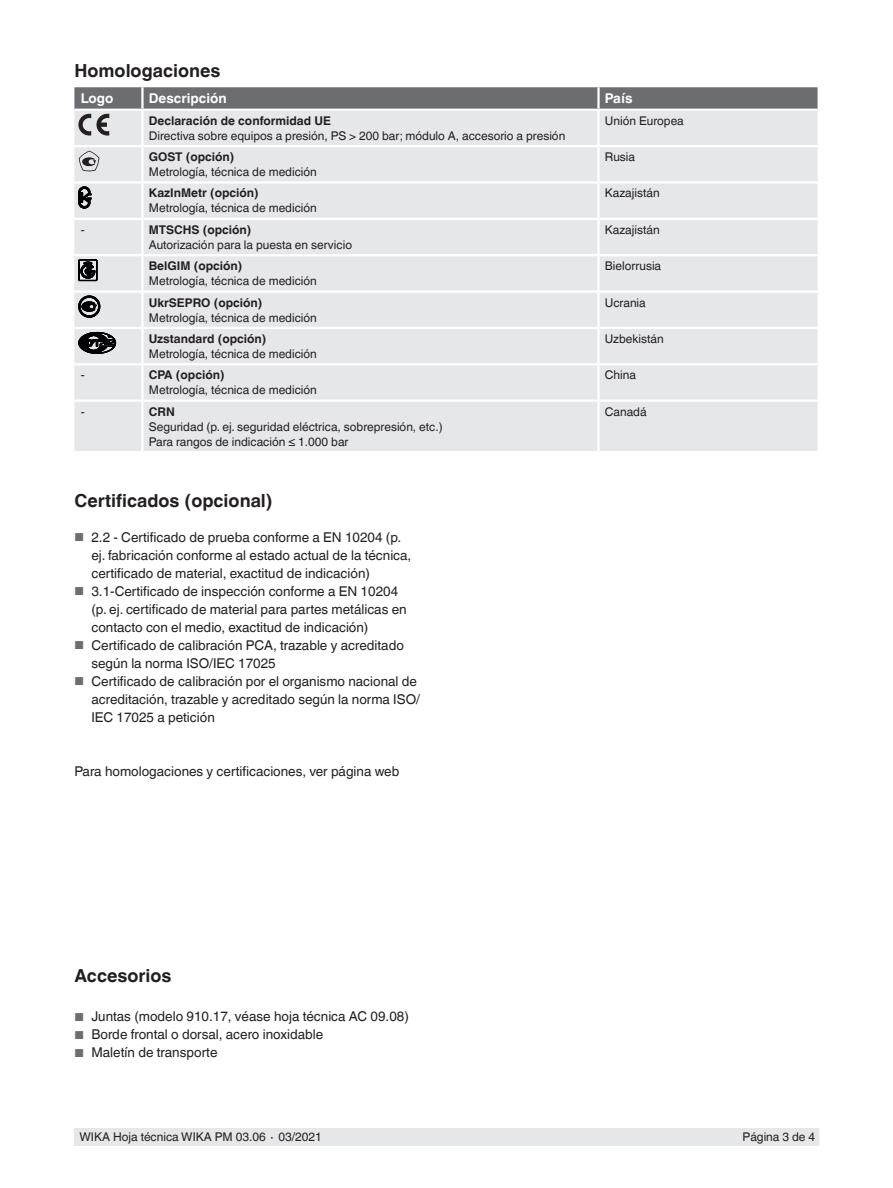
<style>
.page{position:relative;width:893px;height:1188px;background:#fff}
.page>*{position:absolute;margin:0;border:0;box-sizing:border-box;transform-origin:0 0}
.t1{font:700 18px "Helvetica World";color:#231f20}
.t2{font:13.5px/18px "Helvetica World";color:#231f20}
.t3{font:700 13.5px "Helvetica World";color:#fff}
.t4{font:12px/15px "Helvetica World";color:#231f20}
.t5{font:700 12px "Helvetica World";color:#231f20}
.s1{font-size:11.55px;color:#6c6d70}
</style>
<div class="page">
<div style="left:75px;top:1128px;width:744px;height:17px;background:#e6e7e9"></div>
<div style="left:74px;top:135px;width:744px;height:316px;background:#e6e7e9"></div>
<hr style="left:142px;top:145px;width:456px;height:2px;background:#fff">
<hr style="left:142px;top:181px;width:456px;height:3px;background:#fff">
<hr style="left:142px;top:363px;width:456px;height:2px;background:#fff">
<hr style="left:142px;top:400px;width:456px;height:2px;background:#fff">
<hr style="left:141px;top:184px;width:3px;height:34px;background:#fff">
<hr style="left:597px;top:184px;width:3px;height:34px;background:#fff">
<hr style="left:141px;top:256px;width:3px;height:34px;background:#fff">
<hr style="left:597px;top:256px;width:3px;height:34px;background:#fff">
<hr style="left:141px;top:365px;width:3px;height:35px;background:#fff">
<hr style="left:597px;top:365px;width:3px;height:35px;background:#fff">
<hr style="left:142px;top:290px;width:456px;height:3px;background:#fff">
<hr style="left:141px;top:293px;width:3px;height:34px;background:#fff">
<hr style="left:598px;top:290px;width:220px;height:3px;background:#fff">
<hr style="left:597px;top:293px;width:3px;height:34px;background:#fff">
<hr style="left:74px;top:290px;width:68px;height:3px;background:#fff">
<hr style="left:74px;top:254px;width:68px;height:2px;background:#fff">
<hr style="left:142px;top:254px;width:456px;height:2px;background:#fff">
<hr style="left:598px;top:254px;width:220px;height:2px;background:#fff">
<hr style="left:74px;top:327px;width:68px;height:2px;background:#fff">
<hr style="left:142px;top:327px;width:456px;height:2px;background:#fff">
<hr style="left:598px;top:327px;width:220px;height:2px;background:#fff">
<hr style="left:74px;top:218px;width:68px;height:2px;background:#fff">
<hr style="left:142px;top:218px;width:456px;height:2px;background:#fff">
<hr style="left:141px;top:220px;width:3px;height:34px;background:#fff">
<hr style="left:598px;top:218px;width:220px;height:2px;background:#fff">
<hr style="left:597px;top:220px;width:3px;height:34px;background:#fff">
<hr style="left:141px;top:329px;width:3px;height:34px;background:#fff">
<hr style="left:597px;top:329px;width:3px;height:34px;background:#fff">
<hr style="left:74px;top:181px;width:68px;height:3px;background:#fff">
<hr style="left:74px;top:363px;width:68px;height:2px;background:#fff">
<hr style="left:598px;top:181px;width:220px;height:3px;background:#fff">
<hr style="left:598px;top:363px;width:220px;height:2px;background:#fff">
<hr style="left:598px;top:145px;width:220px;height:2px;background:#fff">
<hr style="left:598px;top:400px;width:220px;height:2px;background:#fff">
<hr style="left:74px;top:145px;width:68px;height:2px;background:#fff">
<hr style="left:74px;top:400px;width:68px;height:2px;background:#fff">
<hr style="left:597px;top:111px;width:3px;height:34px;background:#fff">
<hr style="left:141px;top:111px;width:3px;height:34px;background:#fff">
<hr style="left:597px;top:147px;width:3px;height:34px;background:#fff">
<hr style="left:597px;top:402px;width:3px;height:49px;background:#fff">
<hr style="left:141px;top:147px;width:3px;height:34px;background:#fff">
<hr style="left:141px;top:402px;width:3px;height:49px;background:#fff">
<svg style="left:74px;top:87px;width:744px;height:48px;background:#afb0b2"></svg>
<svg style="left:79px;top:151px;width:20px;height:21px"></svg>
<svg style="left:79px;top:187px;width:12px;height:21px"></svg>
<svg style="left:79px;top:260px;width:18px;height:21px"></svg>
<svg style="left:79px;top:296px;width:21px;height:21px"></svg>
<svg style="left:79px;top:332px;width:37px;height:22px"></svg>
<h1 class="t1" style="left:74px;top:60px;width:148px">Homologaciones</h1>
<p class="t3" style="left:81px;top:91px;width:34px">Logo</p>
<p class="t3" style="left:149px;top:91px;width:79px">Descripción</p>
<p class="t3" style="left:605px;top:91px;width:29px">País</p>
<p class="t5" style="left:149px;top:114px;width:184px">Declaración de conformidad UE</p>
<p class="t4" style="left:149px;top:128px;width:418px">Directiva sobre equipos a presión, PS &gt; 200 bar; módulo A, accesorio a presión</p>
<p class="t4" style="left:605px;top:113px;width:81px">Unión Europea</p>
<p class="t5" style="left:149px;top:150px;width:87px">GOST (opción)</p>
<p class="t4" style="left:149px;top:164px;width:170px">Metrología, técnica de medición</p>
<p class="t4" style="left:605px;top:149px;width:32px">Rusia</p>
<p class="t5" style="left:149px;top:186px;width:111px">KazInMetr (opción)</p>
<p class="t4" style="left:149px;top:201px;width:170px">Metrología, técnica de medición</p>
<p class="t4" style="left:605px;top:186px;width:56px">Kazajistán</p>
<p class="t4" style="left:81px;top:222px;width:5px">-</p>
<p class="t5" style="left:149px;top:223px;width:104px">MTSCHS (opción)</p>
<p class="t4" style="left:149px;top:237px;width:205px">Autorización para la puesta en servicio</p>
<p class="t4" style="left:605px;top:222px;width:56px">Kazajistán</p>
<p class="t5" style="left:149px;top:259px;width:95px">BelGIM (opción)</p>
<p class="t4" style="left:149px;top:274px;width:170px">Metrología, técnica de medición</p>
<p class="t4" style="left:605px;top:259px;width:58px">Bielorrusia</p>
<p class="t5" style="left:149px;top:295px;width:115px">UkrSEPRO (opción)</p>
<p class="t4" style="left:149px;top:310px;width:170px">Metrología, técnica de medición</p>
<p class="t4" style="left:605px;top:295px;width:42px">Ucrania</p>
<p class="t5" style="left:149px;top:332px;width:119px">Uzstandard (opción)</p>
<p class="t4" style="left:149px;top:346px;width:170px">Metrología, técnica de medición</p>
<p class="t4" style="left:605px;top:331px;width:60px">Uzbekistán</p>
<p class="t4" style="left:81px;top:368px;width:5px">-</p>
<p class="t5" style="left:149px;top:368px;width:77px">CPA (opción)</p>
<p class="t4" style="left:149px;top:383px;width:170px">Metrología, técnica de medición</p>
<p class="t4" style="left:605px;top:368px;width:33px">China</p>
<p class="t4" style="left:81px;top:404px;width:5px">-</p>
<p class="t5" style="left:149px;top:405px;width:27px">CRN</p>
<p class="t4" style="left:149px;top:419px;width:295px">Seguridad (p. ej. seguridad eléctrica, sobrepresión, etc.)<br>Para rangos de indicación ≤ 1.000 bar</p>
<p class="t4" style="left:605px;top:404px;width:43px">Canadá</p>
<h1 class="t1" style="left:74px;top:490px;width:200px">Certificados (opcional)</h1>
<p class="t2" style="left:91px;top:528px;width:321px;text-indent:-17px"><span class="s1">■</span> 2.2 - Certificado de prueba conforme a EN 10204 (p. ej. fabricación conforme al estado actual de la técnica, certificado de material, exactitud de indicación)</p>
<p class="t2" style="left:91px;top:582px;width:317px;text-indent:-17px"><span class="s1">■</span> 3.1-Certificado de inspección conforme a EN 10204 (p. ej. certificado de material para partes metálicas en contacto con el medio, exactitud de indicación)</p>
<p class="t2" style="left:91px;top:636px;width:314px;text-indent:-17px"><span class="s1">■</span> Certificado de calibración PCA, trazable y acreditado según la norma ISO/IEC 17025</p>
<p class="t2" style="left:91px;top:672px;width:330px;text-indent:-17px"><span class="s1">■</span> Certificado de calibración por el organismo nacional de acreditación, trazable y acreditado según la norma ISO/<br>IEC 17025 a petición</p>
<p class="t2" style="left:74px;top:762px;width:326px">Para homologaciones y certificaciones, ver página web</p>
<h1 class="t1" style="left:74px;top:966px;width:99px">Accesorios</h1>
<p class="t2" style="left:74px;top:1008px;width:336px"><span class="s1">■</span> Juntas (modelo 910.17, véase hoja técnica AC 09.08)</p>
<p class="t2" style="left:74px;top:1026px;width:250px"><span class="s1">■</span> Borde frontal o dorsal, acero inoxidable</p>
<p class="t2" style="left:74px;top:1044px;width:145px"><span class="s1">■</span> Maletín de transporte</p>
<p class="t4" style="left:80px;top:1130px;width:244px">WIKA Hoja técnica WIKA PM 03.06 ∙ 03/2021</p>
<p class="t4" style="left:743px;top:1130px;width:74px">Página 3 de 4</p>
</div>
